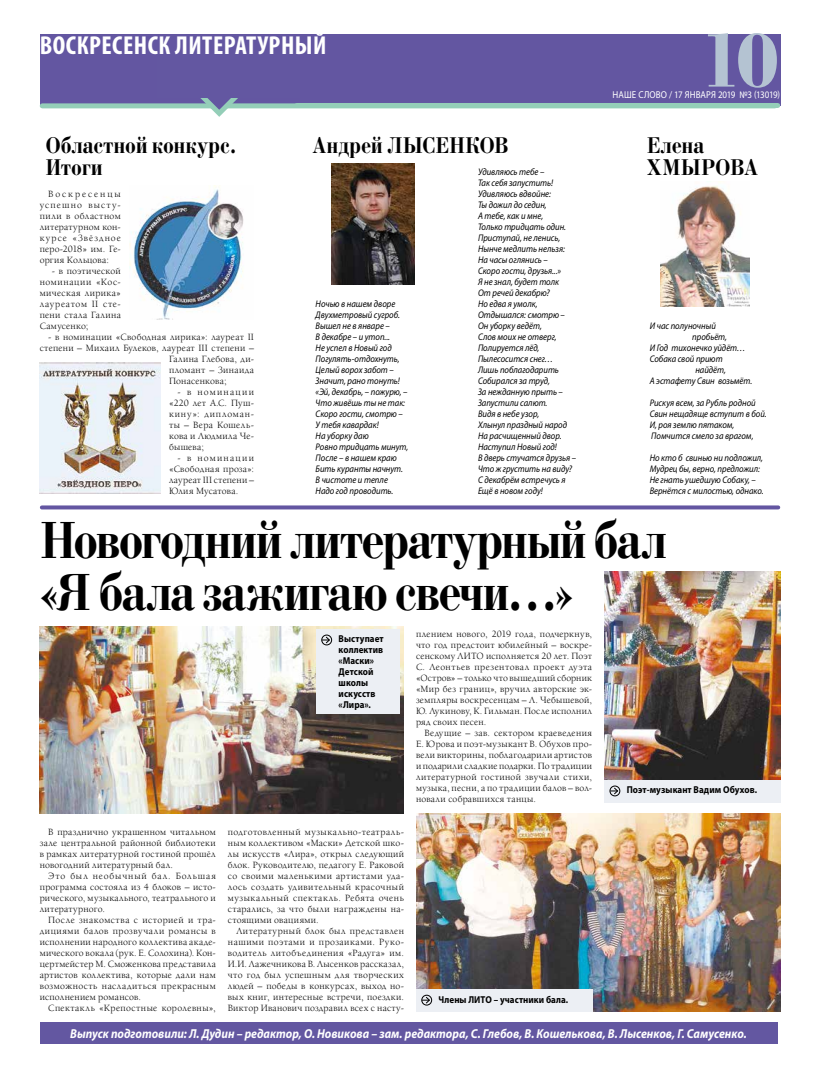
<style>
.page{position:relative;width:820px;height:1078px;background:#fff}
.page>*{position:absolute;margin:0;border:0;box-sizing:border-box;transform-origin:0 0}
.t1{font:700 80px "Bodoni C";color:#b4c3d2}
.t2{font:700 55px/52px "Bodoni C";letter-spacing:-.015em;color:#000;scale:.85 1}
.t3{font:700 condensed 26px "Myriad Pro";letter-spacing:.02em;color:#fff}
.t4{font:700 24px/22px "Bodoni C";letter-spacing:.01em;color:#000;scale:.85 1}
.t5{font:italic 700 13px "Myriad Pro";letter-spacing:-.005em;color:#fff;scale:.9 1}
.t6{font:700 10px/11px "Myriad Pro";letter-spacing:.01em;color:#000;scale:.9 1}
.t7{font:10px "Myriad Pro";letter-spacing:.015em;color:#fff;scale:.9 1}
.t8{font:9.8px/11px "Alliance C";letter-spacing:.03em;color:#000;text-align:justify}
.t9{font:italic 9.6px/11px "Myriad Pro";letter-spacing:-.005em;color:#000;scale:.9 1}
</style>
<div class="page">
<div style="left:40px;top:34px;width:740px;height:71px;background:#6356a1"></div>
<div style="left:42px;top:103px;width:732px;height:5px;background:#94ceb8"></div>
<div style="left:297px;top:103px;width:480px;height:5px;background:#94ceb8"></div>
<svg style="left:193px;top:98px;width:52px;height:19px"></svg>
<div style="left:40px;top:1022px;width:737px;height:21px;background:#6357a1"></div>
<img style="left:660px;top:181px;width:89px;height:126px">
<img style="left:331px;top:164px;width:83px;height:121px">
<img style="left:40px;top:626px;width:364px;height:187px">
<img style="left:416px;top:813px;width:364px;height:198px">
<img style="left:129px;top:186px;width:115px;height:133px">
<img style="left:40px;top:362px;width:120px;height:132px">
<img style="left:604px;top:571px;width:176px;height:209px">
<div style="left:316px;top:629px;width:83px;height:85px;background:#eceff4"></div>
<div style="left:321px;top:634px;width:10px;height:11px;border:1px solid #000;border-radius:50%"></div>
<svg style="left:322px;top:636px;width:7px;height:7px"></svg>
<div style="left:604px;top:780px;width:176px;height:22px;background:#eceff4"></div>
<div style="left:609px;top:785px;width:10px;height:10px;border:1px solid #000;border-radius:50%"></div>
<svg style="left:610px;top:787px;width:7px;height:7px"></svg>
<div style="left:416px;top:989px;width:176px;height:22px;background:#eceff4"></div>
<div style="left:421px;top:994px;width:10px;height:10px;border:1px solid #000;border-radius:50%"></div>
<svg style="left:422px;top:996px;width:7px;height:7px"></svg>
<svg style="left:42px;top:505px;width:736px;height:4px;background:#7469ab"></svg>
<h3 class="t3" style="left:40px;top:29px;width:288px">ВОСКРЕСЕНСК ЛИТЕРАТУРНЫЙ</h3>
<h3 class="t4" style="left:45px;top:134px;width:226px">Областной конкурс.<br>Итоги</h3>
<p class="t8" style="left:40px;top:188px;width:83px;text-indent:9px">Воскресенцы успешно высту&shy;пили в областном литературном кон&shy;курсе «Звёздное перо-2018» им. Ге&shy;оргия Кольцова:</p>
<p class="t8" style="left:40px;top:265px;width:83px;text-indent:12px">- в поэтической номинации «Кос&shy;мическая лирика» лауреатом II сте&shy;пени стала Галина Самусенко;</p>
<p class="t8" style="left:48px;top:331px;width:207px">- в номинации «Свободная лирика»: лауреат II</p>
<p class="t8" style="left:40px;top:342px;width:216px">степени – Михаил Булеков, лауреат III степени –</p>
<p class="t8" style="left:169px;top:353px;width:86px">Галина Глебова, ди-</p>
<p class="t8" style="left:169px;top:364px;width:86px">пломант – Зинаида</p>
<p class="t8" style="left:169px;top:375px;width:59px">Понасенкова;</p>
<p class="t8" style="left:169px;top:386px;width:86px;text-indent:9px">- в номинации «220 лет А.С. Пуш&shy;кину»: дипломан&shy;ты – Вера Кошель&shy;кова и Людмила Че&shy;бышева;</p>
<p class="t8" style="left:169px;top:452px;width:86px;text-indent:9px">- в номинации «Свободная проза»: лауреат III степени – Юлия Мусатова.</p>
<h3 class="t4" style="left:313px;top:134px;width:232px">Андрей ЛЫСЕНКОВ</h3>
<p class="t9" style="left:315px;top:298px;width:105px">Ночью в нашем дворе<br>Двухметровый сугроб.<br>Вышел не в январе –<br>В декабре – и утоп...<br>Не успел в Новый год<br>Погулять-отдохнуть,<br>Целый ворох забот –<br>Значит, рано тонуть! «Эй, декабрь, – пожурю, –<br>Что живёшь ты не так:<br>Скоро гости, смотрю –<br>У тебя кавардак!<br>На уборку даю<br>Ровно тридцать минут,<br>После – в нашем краю<br>Бить куранты начнут.<br>В чистоте и тепле<br>Надо год проводить.</p>
<p class="t9" style="left:478px;top:166px;width:110px">Удивляюсь тебе –<br>Так себя запустить!<br>Удивляюсь вдвойне:<br>Ты дожил до седин,<br>А тебе, как и мне,<br>Только тридцать один.<br>Приступай, не ленись,<br>Нынче медлить нельзя:<br>На часы оглянись –<br>Скоро гости, друзья...»<br>Я не знал, будет толк<br>От речей декабрю?<br>Но едва я умолк,<br>Отдышался: смотрю –<br>Он уборку ведёт,<br>Слов моих не отверг,<br>Полируется лёд,<br>Пылесосится снег…<br>Лишь поблагодарить<br>Собирался за труд,<br>За нежданную прыть –<br>Запустили салют.<br>Видя в небе узор,<br>Хлынул праздный народ<br>На расчищенный двор.<br>Наступил Новый год!<br>В дверь стучатся друзья –<br>Что ж грустить на виду?<br>С декабрём встречусь я<br>Ещё в новом году!</p>
<h1 class="t1" style="left:699px;top:19px;width:82px">10</h1>
<p class="t7" style="left:612px;top:88px;width:188px">НАШЕ СЛОВО / 17 ЯНВАРЯ 2019 №3 (13019)</p>
<h3 class="t4" style="left:646px;top:134px;width:132px">Елена<br>ХМЫРОВА</h3>
<p class="t9" style="left:649px;top:320px;width:75px">И час полуночный</p>
<p class="t9" style="left:692px;top:331px;width:40px">пробьёт,</p>
<p class="t9" style="left:649px;top:342px;width:108px">И Год тихонечко уйдёт…</p>
<p class="t9" style="left:649px;top:353px;width:82px">Собака свой приют</p>
<p class="t9" style="left:695px;top:364px;width:35px">найдёт,</p>
<p class="t9" style="left:649px;top:375px;width:115px">А эстафету Свин возьмёт.</p>
<p class="t9" style="left:649px;top:397px;width:131px">Рискуя всем, за Рубль родной<br>Свин нещадяще вступит в бой.<br>И, роя землю пятаком,<br>Помчится смело за врагом,</p>
<p class="t9" style="left:649px;top:452px;width:128px">Но кто б свинью ни подложил,<br>Мудрец бы, верно, предложил:<br>Не гнать ушедшую Собаку, –<br>Вернётся с милостью, однако.</p>
<h2 class="t2" style="left:40px;top:515px;width:738px">Новогодний литературный бал «Я бала зажигаю свечи…»</h2>
<p class="t8" style="left:40px;top:826px;width:177px;text-indent:9px">В празднично украшенном читальном зале центральной районной библиотеки в рамках литературной гостиной прошёл новогодний литературный бал.</p>
<p class="t8" style="left:40px;top:870px;width:177px;text-indent:9px">Это был необычный бал. Большая программа состояла из 4 блоков – исто&shy;рического, музыкального, театрального и литературного.</p>
<p class="t8" style="left:40px;top:914px;width:177px;text-indent:9px">После знакомства с историей и тра&shy;дициями балов прозвучали романсы в исполнении народного коллектива акаде&shy;мического вокала (рук. Е. Солохина). Кон&shy;цертмейстер М. Сможенкова представила артистов коллектива, которые дали нам возможность насладиться прекрасным исполнением романсов.</p>
<p class="t8" style="left:48px;top:1002px;width:169px">Спектакль «Крепостные королевны»,</p>
<p class="t6" style="left:338px;top:633px;width:52px">Выступает коллектив «Маски»<br>Детской школы искусств «Лира».</p>
<p class="t8" style="left:228px;top:826px;width:177px">подготовленный музыкально-театраль&shy;ным коллективом «Маски» Детской шко&shy;лы искусств «Лира», открыл следующий блок. Руководителю, педагогу Е. Раковой со своими маленькими артистами уда&shy;лось создать удивительный красочный музыкальный спектакль. Ребята очень старались, за что были награждены на&shy;стоящими овациями.</p>
<p class="t8" style="left:228px;top:925px;width:177px;text-indent:9px">Литературный блок был представлен нашими поэтами и прозаиками. Руко&shy;водитель литобъединения «Радуга» им.<br>И.И. Лажечникова В. Лысенков рассказал, что год был успешным для творческих людей – победы в конкурсах, выход но&shy;вых книг, интересные встречи, поездки.<br>Виктор Иванович поздравил всех с насту-</p>
<p class="t8" style="left:416px;top:628px;width:177px">плением нового, 2019 года, подчеркнув, что год предстоит юбилейный – воскре&shy;сенскому ЛИТО исполняется 20 лет. Поэт С. Леонтьев презентовал проект дуэта «Остров» – только что вышедший сборник «Мир без границ», вручил авторские эк&shy;земпляры воскресенцам – Л. Чебышевой, Ю. Лукинову, К. Гильман. После исполнил ряд своих песен.</p>
<p class="t8" style="left:416px;top:727px;width:177px;text-indent:9px">Ведущие – зав. сектором краеведения Е. Юрова и поэт-музыкант В. Обухов про&shy;вели викторины, поблагодарили артистов и подарили сладкие подарки. По традиции литературной гостиной звучали стихи, музыка, песни, а по традиции балов – вол&shy;новали собравшихся танцы.</p>
<p class="t6" style="left:438px;top:993px;width:145px">Члены ЛИТО – участники бала.</p>
<p class="t6" style="left:626px;top:784px;width:146px">Поэт-музыкант Вадим Обухов.</p>
<h3 class="t5" style="left:70px;top:1024px;width:753px">Выпуск подготовили: Л. Дудин – редактор, О. Новикова – зам. редактора, С. Глебов, В. Кошелькова, В. Лысенков, Г. Самусенко.</h3>
</div>
